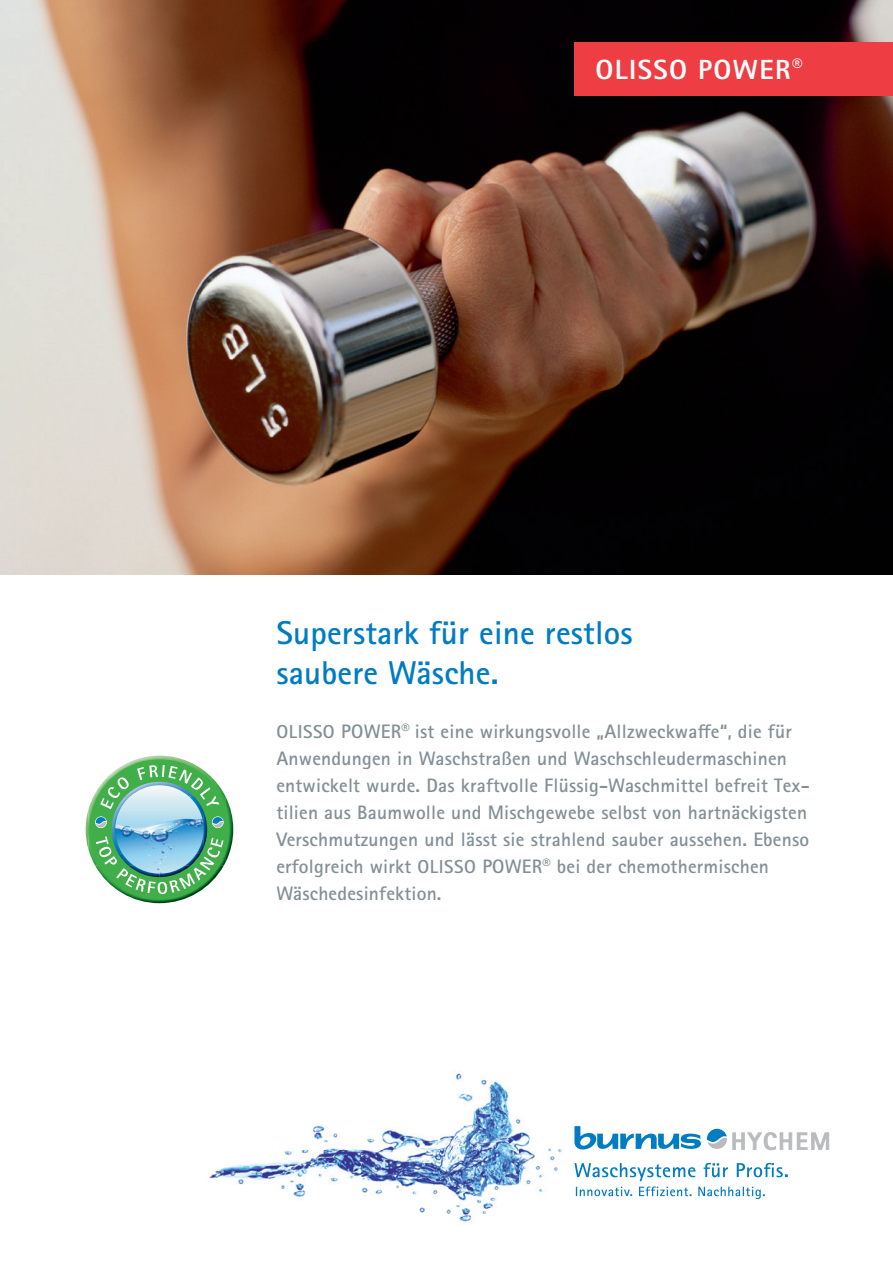
<style>
.page{position:relative;width:893px;height:1263px;background:#fff}
.page>*{position:absolute;margin:0;border:0;box-sizing:border-box;transform-origin:0 0}
.t1{font:700 33px/40.5px "Rotis Sans Serif Pro";letter-spacing:.005em;color:#007cc2}
.t2{font:800 27.75px "Rotis Sans Serif";letter-spacing:.05em;color:#fff}
.t3{font:700 19.5px/27px "Rotis Sans Serif Pro";letter-spacing:.01em;color:#828f96}
.s1{font-size:18.75px}
</style>
<div class="page">
<img style="left:0;top:0;width:893px;height:574px">
<img style="left:209px;top:1073px;width:353px;height:149px">
<svg style="left:574px;top:1163px;width:214px;height:36px"></svg>
<svg style="left:574px;top:1126px;width:127px;height:24px"></svg>
<svg style="left:707px;top:1129px;width:122px;height:21px"></svg>
<img style="left:142px;top:756px;width:36px;height:2px">
<img style="left:142px;top:812px;width:91px;height:91px">
<svg style="left:86px;top:758px;width:145px;height:143px"></svg>
<div style="left:574px;top:43px;width:319px;height:53px;background:#ee3d43"></div>
<h2 class="t2" style="left:595px;top:52px;width:209px">OLISSO POWER<sup>®</sup></h2>
<h1 class="t1" style="left:276px;top:612px;width:358px">Superstark für eine restlos saubere Wäsche.</h1>
<p class="t3" style="left:276px;top:718px;width:535px"><span class="s1">OLISSO</span> POWER<sup>®</sup> ist eine wirkungsvolle „Allzweckwaffe“, die für Anwendungen in Waschstraßen und Waschschleudermaschinen entwickelt wurde. Das kraftvolle Flüssig-Waschmittel befreit Tex&shy;tilien aus Baumwolle und Mischgewebe selbst von hartnäckigsten Verschmutzungen und lässt sie strahlend sauber aussehen. Ebenso erfolgreich wirkt <span class="s1">OLISSO</span> POWER<sup>®</sup> bei der chemothermischen Wäschedesinfektion.</p>
</div>
